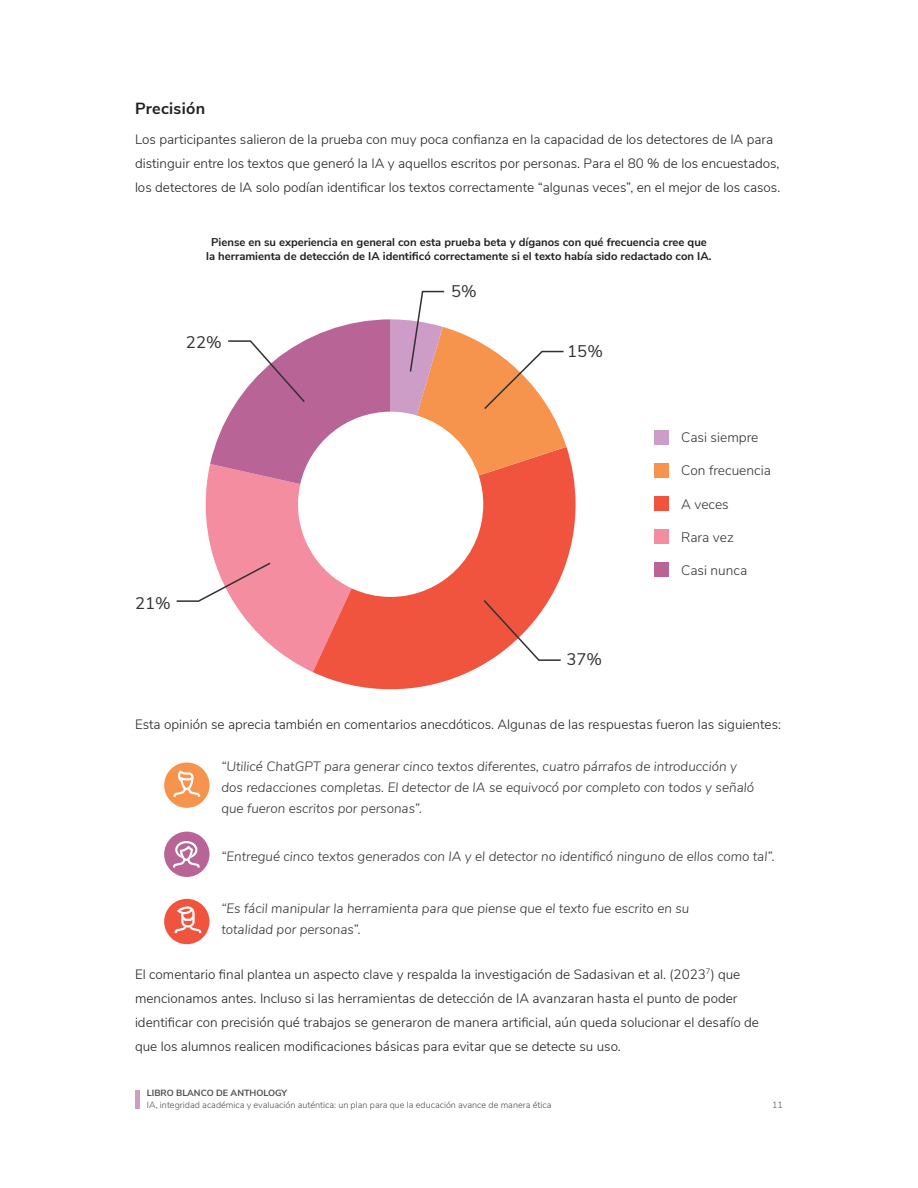
<style>
.page{position:relative;width:918px;height:1188px;background:#fff}
.page>*{position:absolute;margin:0;border:0;box-sizing:border-box;transform-origin:0 0}
.t1{font:16.8px "Nunito Sans";color:#313232}
.t2{font:700 16.2px "Nunito Sans";letter-spacing:.02em;color:#231f20}
.t3{font:300 13.65px "Nunito Sans";color:#313232}
.Body{font:300 13.5px/24px "Nunito Sans";color:#231f20}
.Body-2{font:italic 300 13.5px/21px "Nunito Sans";color:#333}
.Body-3{font:700 11.25px/13.5px "Nunito Sans";color:#231f20;text-align:center}
.t4{font:300 9px "Nunito Sans";color:#4d4d4d}
.t5{font:700 9px "Nunito Sans";color:#4d4d4d}
</style>
<div class="page">
<hr style="left:135px;top:1090px;width:4px;height:18px;background:#ce9dc7">
<svg style="left:313px;top:447px;width:263px;height:242px"></svg>
<svg style="left:294px;top:443px;width:272px;height:229px"></svg>
<div style="left:654px;top:430px;width:15px;height:15px;background:#cd9dc7"></div>
<div style="left:654px;top:463px;width:15px;height:15px;background:#f6944e"></div>
<div style="left:654px;top:496px;width:15px;height:15px;background:#f0543f"></div>
<div style="left:654px;top:529px;width:15px;height:15px;background:#f48da0"></div>
<div style="left:654px;top:562px;width:15px;height:15px;background:#b86497"></div>
<svg style="left:176px;top:290px;width:389px;height:372px"></svg>
<div style="left:164px;top:763px;width:46px;height:45px;background:#f6944e;border-radius:50%"></div>
<svg style="left:174px;top:770px;width:26px;height:27px"></svg>
<div style="left:164px;top:832px;width:46px;height:45px;background:#b86497;border-radius:50%"></div>
<svg style="left:173px;top:841px;width:27px;height:27px"></svg>
<div style="left:164px;top:899px;width:46px;height:45px;background:#f0543f;border-radius:50%"></div>
<svg style="left:175px;top:906px;width:26px;height:27px"></svg>
<h2 class="t2" style="left:135px;top:96px;width:72px">Precisión</h2>
<p class="Body" style="left:135px;top:127px;width:647px">Los participantes salieron de la prueba con muy poca confianza en la capacidad de los detectores de IA para distinguir entre los textos que generó la IA y aquellos escritos por personas. Para el 80 % de los encuestados, los detectores de IA solo podían identificar los textos correctamente “algunas veces”, en el mejor de los casos.</p>
<p class="Body-3" style="left:206px;top:235px;width:507px">Piense en su experiencia en general con esta prueba beta y díganos con qué frecuencia cree que la herramienta de detección de IA identificó correctamente si el texto había sido redactado con IA.</p>
<p class="t1" style="left:186px;top:330px;width:37px">22%</p>
<p class="t1" style="left:135px;top:590px;width:37px">21%</p>
<p class="t1" style="left:451px;top:278px;width:27px">5%</p>
<p class="t1" style="left:567px;top:338px;width:37px">15%</p>
<p class="t1" style="left:566px;top:647px;width:37px">37%</p>
<p class="t3" style="left:681px;top:428px;width:79px">Casi siempre</p>
<p class="t3" style="left:681px;top:461px;width:91px">Con frecuencia</p>
<p class="t3" style="left:681px;top:494px;width:49px">A veces</p>
<p class="t3" style="left:681px;top:527px;width:54px">Rara vez</p>
<p class="t3" style="left:681px;top:560px;width:68px">Casi nunca</p>
<p class="Body" style="left:135px;top:712px;width:648px">Esta opinión se aprecia también en comentarios anecdóticos. Algunas de las respuestas fueron las siguientes:</p>
<p class="Body-2" style="left:221px;top:755px;width:534px">“Utilicé ChatGPT para generar cinco textos diferentes, cuatro párrafos de introducción y dos redacciones completas. El detector de IA se equivocó por completo con todos y señaló que fueron escritos por personas”.</p>
<p class="Body-2" style="left:221px;top:845px;width:555px">“Entregué cinco textos generados con IA y el detector no identificó ninguno de ellos como tal”.</p>
<p class="Body-2" style="left:221px;top:897px;width:469px">“Es fácil manipular la herramienta para que piense que el texto fue escrito en su totalidad por personas”.</p>
<p class="Body" style="left:135px;top:961px;width:625px">El comentario final plantea un aspecto clave y respalda la investigación de Sadasivan et al. (2023<sup>7</sup>) que mencionamos antes. Incluso si las herramientas de detección de IA avanzaran hasta el punto de poder identificar con precisión qué trabajos se generaron de manera artificial, aún queda solucionar el desafío de que los alumnos realicen modificaciones básicas para evitar que se detecte su uso.</p>
<p class="t5" style="left:147px;top:1086px;width:142px">LIBRO BLANCO DE ANTHOLOGY</p>
<p class="t4" style="left:147px;top:1098px;width:406px">IA, integridad académica y evaluación auténtica: un plan para que la educación avance de manera ética</p>
<p class="t4" style="left:772px;top:1098px;width:12px">11</p>
</div>
